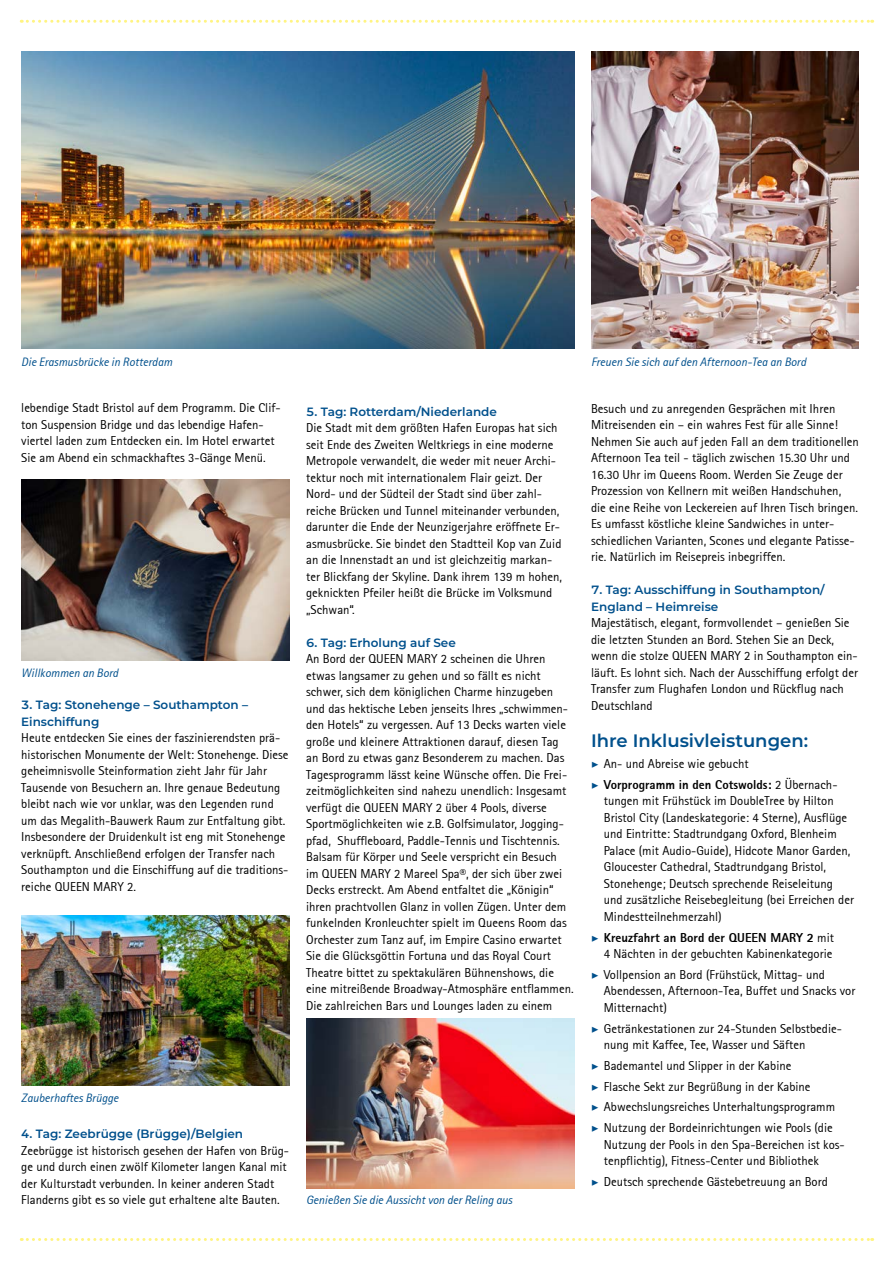
<style>
.page{position:relative;width:893px;height:1263px;background:#fff}
.page>*{position:absolute;margin:0;border:0;box-sizing:border-box;transform-origin:0 0}
.t1{font:600 18px "Montserrat";color:#00508c}
.t2{font:12.75px/16.5px "Rotis Sans Serif";color:#000}
.t3{font:600 12px/16.5px "Montserrat";color:#00508c}
.t4{font:italic 12px "Rotis Sans Serif";color:#00508c}
.s1{font-family:"Minion Pro";font-weight:700;font-style:italic;color:#00508c}
.s2{font-weight:800}
</style>
<div class="page">
<svg style="left:21px;top:20px;width:852px;height:3px"></svg>
<svg style="left:21px;top:1238px;width:852px;height:3px"></svg>
<img style="left:21px;top:51px;width:553px;height:298px">
<img style="left:591px;top:51px;width:268px;height:298px">
<img style="left:306px;top:1018px;width:268px;height:170px">
<img style="left:21px;top:915px;width:268px;height:171px">
<img style="left:21px;top:479px;width:268px;height:182px">
<p class="t4" style="left:21px;top:354px;width:153px">Die Erasmusbrücke in Rotterdam</p>
<p class="t4" style="left:591px;top:354px;width:217px">Freuen Sie sich auf den Afternoon-Tea an Bord</p>
<p class="t2" style="left:21px;top:399px;width:261px">lebendige Stadt Bristol auf dem Programm. Die Clif&shy;ton Suspension Bridge und das lebendige Hafen&shy;viertel laden zum Entdecken ein. Im Hotel erwartet Sie am Abend ein schmackhaftes 3-Gänge Menü.</p>
<p class="t2" style="left:591px;top:400px;width:269px">Besuch und zu anregenden Gesprächen mit Ihren Mitreisenden ein – ein wahres Fest für alle Sinne!<br>Nehmen Sie auch auf jeden Fall an dem traditionellen Afternoon Tea teil - täglich zwischen 15.30 Uhr und 16.30 Uhr im Queens Room. Werden Sie Zeuge der Prozession von Kellnern mit weißen Handschuhen, die eine Reihe von Leckereien auf Ihren Tisch bringen.<br>Es umfasst köstliche kleine Sandwiches in unter&shy;schiedlichen Varianten, Scones und elegante Patisse&shy;rie. Natürlich im Reisepreis inbegriffen.</p>
<p class="t3" style="left:591px;top:581px;width:235px">7. Tag: Ausschiffung in Southampton/<br>England – Heimreise</p>
<p class="t2" style="left:591px;top:615px;width:268px">Majestätisch, elegant, formvollendet – genießen Sie die letzten Stunden an Bord. Stehen Sie an Deck, wenn die stolze QUEEN MARY 2 in Southampton ein&shy;läuft. Es lohnt sich. Nach der Ausschiffung erfolgt der Transfer zum Flughafen London und Rückflug nach Deutschland</p>
<h1 class="t1" style="left:591px;top:728px;width:219px">Ihre Inklusivleistungen:</h1>
<p class="t2" style="left:591px;top:753px;width:248px;line-height:20.7px"><span class="s1">▶</span> An- und Abreise wie gebucht<br><span class="s1">▶</span> <span class="s2">Vorprogramm in den Cotswolds:</span> 2 Übernach-</p>
<p class="t2" style="left:604px;top:793px;width:252px">tungen mit Frühstück im DoubleTree by Hilton Bristol City (Landeskategorie: 4 Sterne), Ausflüge und Eintritte: Stadtrundgang Oxford, Blenheim Palace (mit Audio-Guide), Hidcote Manor Garden, Gloucester Cathedral, Stadtrundgang Bristol, Stonehenge; Deutsch sprechende Reiseleitung und zusätzliche Reisebegleitung (bei Erreichen der Mindestteilnehmerzahl)</p>
<p class="t2" style="left:591px;top:929px;width:244px;text-align:right"><span class="s1">▶</span> <span class="s2">Kreuzfahrt an Bord der QUEEN MARY 2</span> mit<br>4 Nächten in der gebuchten Kabinenkategorie</p>
<p class="t2" style="left:604px;top:966px;width:253px;text-indent:-13px"><span class="s1">▶</span> Vollpension an Bord (Frühstück, Mittag- und<br>Abendessen, Afternoon-Tea, Buffet und Snacks vor<br>Mitternacht)</p>
<p class="t2" style="left:604px;top:1020px;width:240px;text-indent:-13px"><span class="s1">▶</span> Getränkestationen zur 24-Stunden Selbstbedie&shy;nung mit Kaffee, Tee, Wasser und Säften</p>
<p class="t2" style="left:591px;top:1055px;width:246px;line-height:20.7px"><span class="s1">▶</span> Bademantel und Slipper in der Kabine<br><span class="s1">▶</span> Flasche Sekt zur Begrüßung in der Kabine<br><span class="s1">▶</span> Abwechslungsreiches Unterhaltungsprogramm <span class="s1">▶</span> Nutzung der Bordeinrichtungen wie Pools (die</p>
<p class="t2" style="left:604px;top:1136px;width:242px">Nutzung der Pools in den Spa-Bereichen ist kos&shy;tenpflichtig), Fitness-Center und Bibliothek</p>
<p class="t2" style="left:591px;top:1173px;width:238px"><span class="s1">▶</span> Deutsch sprechende Gästebetreuung an Bord</p>
<p class="t3" style="left:306px;top:403px;width:192px">5. Tag: Rotterdam/Niederlande</p>
<p class="t2" style="left:306px;top:419px;width:257px">Die Stadt mit dem größten Hafen Europas hat sich seit Ende des Zweiten Weltkriegs in eine moderne Metropole verwandelt, die weder mit neuer Archi&shy;tektur noch mit internationalem Flair geizt. Der Nord- und der Südteil der Stadt sind über zahl&shy;reiche Brücken und Tunnel miteinander verbunden, darunter die Ende der Neunzigerjahre eröffnete Er&shy;asmusbrücke. Sie bindet den Stadtteil Kop van Zuid an die Innenstadt an und ist gleichzeitig markan&shy;ter Blickfang der Skyline. Dank ihrem 139 m hohen, geknickten Pfeiler heißt die Brücke im Volksmund „Schwan“.</p>
<p class="t3" style="left:306px;top:634px;width:151px">6. Tag: Erholung auf See</p>
<p class="t2" style="left:306px;top:650px;width:269px">An Bord der QUEEN MARY 2 scheinen die Uhren etwas langsamer zu gehen und so fällt es nicht schwer, sich dem königlichen Charme hinzugeben und das hektische Leben jenseits Ihres „schwimmen&shy;den Hotels“ zu vergessen. Auf 13 Decks warten viele große und kleinere Attraktionen darauf, diesen Tag an Bord zu etwas ganz Besonderem zu machen. Das Tagesprogramm lässt keine Wünsche offen. Die Frei&shy;zeitmöglichkeiten sind nahezu unendlich: Insgesamt verfügt die QUEEN MARY 2 über 4 Pools, diverse Sportmöglichkeiten wie z.B. Golfsimulator, Jogging&shy;pfad, Shuffleboard, Paddle-Tennis und Tischtennis.<br>Balsam für Körper und Seele verspricht ein Besuch<br>im QUEEN MARY 2 Mareel Spa®, der sich über zwei Decks erstreckt. Am Abend entfaltet die „Königin“ ihren prachtvollen Glanz in vollen Zügen. Unter dem funkelnden Kronleuchter spielt im Queens Room das Orchester zum Tanz auf, im Empire Casino erwartet Sie die Glücksgöttin Fortuna und das Royal Court Theatre bittet zu spektakulären Bühnenshows, die eine mitreißende Broadway-Atmosphäre entflammen.<br>Die zahlreichen Bars und Lounges laden zu einem</p>
<p class="t4" style="left:21px;top:666px;width:99px">Willkommen an Bord</p>
<p class="t3" style="left:21px;top:696px;width:228px">3. Tag: Stonehenge – Southampton –<br>Einschiffung</p>
<p class="t2" style="left:21px;top:729px;width:269px">Heute entdecken Sie eines der faszinierendsten prä&shy;historischen Monumente der Welt: Stonehenge. Diese geheimnisvolle Steinformation zieht Jahr für Jahr Tausende von Besuchern an. Ihre genaue Bedeutung bleibt nach wie vor unklar, was den Legenden rund um das Megalith-Bauwerk Raum zur Entfaltung gibt.<br>Insbesondere der Druidenkult ist eng mit Stonehenge verknüpft. Anschließend erfolgen der Transfer nach Southampton und die Einschiffung auf die traditions&shy;reiche QUEEN MARY 2.</p>
<p class="t4" style="left:21px;top:1090px;width:99px">Zauberhaftes Brügge</p>
<p class="t3" style="left:21px;top:1125px;width:223px">4. Tag: Zeebrügge (Brügge)/Belgien</p>
<p class="t2" style="left:21px;top:1142px;width:269px">Zeebrügge ist historisch gesehen der Hafen von Brüg&shy;ge und durch einen zwölf Kilometer langen Kanal mit der Kulturstadt verbunden. In keiner anderen Stadt Flanderns gibt es so viele gut erhaltene alte Bauten.</p>
<p class="t4" style="left:306px;top:1193px;width:208px">Genießen Sie die Aussicht von der Reling aus</p>
</div>
